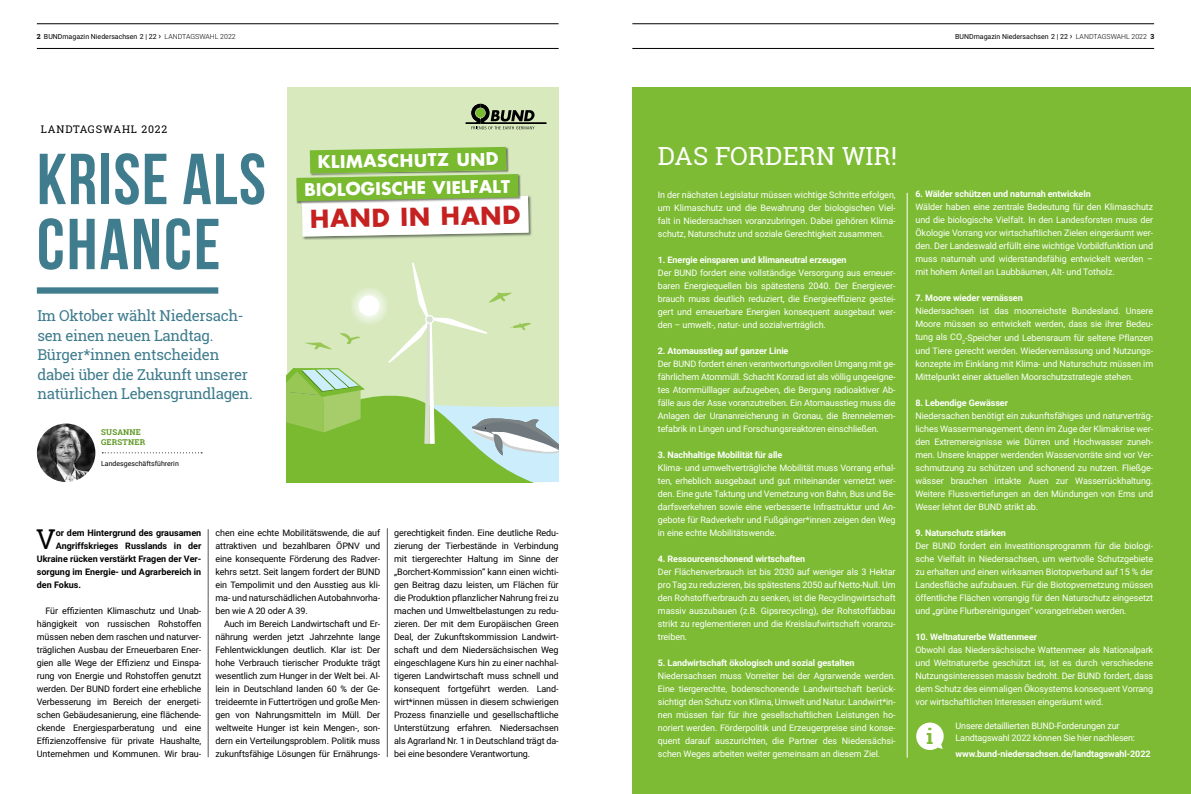
<style>
.page{position:relative;width:1191px;height:794px;background:#fff}
.page>*{position:absolute;margin:0;border:0;box-sizing:border-box;transform-origin:0 0}
.t1{font:700 71.9px/65px "Bebas Neue";letter-spacing:.02em;color:#3f7c8d}
.t2{font:27.3px "Roboto Slab";color:#000}
.t3{font:25px "Roboto Slab";letter-spacing:.01em;color:#fff}
.t4{font:700 24.1px "Futura Std";color:#c42120}
.t5{font:700 20.7px "Roboto Slab";color:#7cbb33}
.t6{font:700 17px/27.7px "Futura Std";color:#fff;text-align:center}
.t7{font:15px/19.5px "Roboto Slab";letter-spacing:-.02em;color:#3f7c8d}
.t8{font:10.5px "Roboto Slab";letter-spacing:.08em;color:#000}
.t9{font:9px/13px "Roboto";letter-spacing:-.01em;color:#fff;text-align:justify}
.t10{font:9px/13px "Roboto";letter-spacing:-.01em;color:#000;text-align:justify}
.t11{font:700 9px "Roboto";letter-spacing:-.01em;color:#fff}
.t12{font:700 9px "Roboto";color:#000}
.t13{font:700 8px/10px "Roboto Slab";letter-spacing:.02em;color:#619826}
.t14{font:7px "Roboto";color:#000}
.s1{font-family:"Roboto Slab";font-weight:700}
.s2{font-size:9px}
.s3{font-weight:300}
</style>
<div class="page">
<hr style="left:387px;top:528px;width:1px;height:229px;background:#5a5654">
<hr style="left:208px;top:529px;width:1px;height:228px;background:#5a5654">
<div style="left:632px;top:87px;width:559px;height:707px;background:#7cbb33"></div>
<hr style="left:907px;top:193px;width:1px;height:564px;background:#fff">
<svg style="left:102px;top:452px;width:100px;height:1px"></svg>
<img style="left:37px;top:423px;width:58px;height:59px;border-radius:29px">
<div style="left:287px;top:87px;width:271px;height:395px;background:#d7e9bd"></div>
<img style="left:303px;top:195px;width:229px;height:45px">
<svg style="left:296px;top:147px;width:232px;height:89px"></svg>
<svg style="left:466px;top:104px;width:80px;height:25px"></svg>
<svg style="left:287px;top:262px;width:271px;height:220px"></svg>
<div style="left:37px;top:287px;width:181px;height:7px;background:#3f7c8d"></div>
<svg style="left:916px;top:722px;width:28px;height:28px"></svg>
<hr style="left:37px;top:48px;width:521px;height:1px;background:#000">
<hr style="left:632px;top:48px;width:522px;height:1px;background:#000">
<hr style="left:37px;top:23px;width:521px;height:1px;background:#000">
<hr style="left:632px;top:23px;width:522px;height:1px;background:#000">
<p class="t14" style="left:37px;top:31px;width:200px"><span class="s1">2</span> BUNDmagazin Niedersachsen 2 | 22 <span class="s2">›</span> <span class="s3">LANDTAGSWAHL 2022</span></p>
<p class="t14" style="left:955px;top:31px;width:200px">BUNDmagazin Niedersachsen 2 | 22 <span class="s2">›</span> <span class="s3">LANDTAGSWAHL 2022</span> <span class="s1">3</span></p>
<p class="t8" style="left:41px;top:122px;width:128px">LANDTAGSWAHL 2022</p>
<h1 class="t1" style="left:37px;top:146px;width:230px">KRISE ALS<br>CHANCE</h1>
<h3 class="t7" style="left:37px;top:306px;width:217px">Im Oktober wählt Niedersach&shy;sen einen neuen Landtag.<br>Bürger*innen entscheiden dabei über die Zukunft unserer natürlichen Lebensgrundlagen.</h3>
<p class="t13" style="left:101px;top:427px;width:46px">SUSANNE<br>GERSTNER</p>
<p class="t14" style="left:101px;top:459px;width:79px">Landesgeschäftsführerin</p>
<h3 class="t6" style="left:304px;top:148px;width:207px;rotate:-1deg">KLIMASCHUTZ UND<br>BIOLOGISCHE VIELFALT</h3>
<h3 class="t4" style="left:310px;top:203px;width:212px;rotate:-1deg">HAND IN HAND</h3>
<h2 class="t2" style="left:36px;top:520px;width:21px">V</h2>
<p class="t12" style="left:56px;top:526px;width:147px">or dem Hintergrund des grausamen</p>
<p class="t12" style="left:56px;top:539px;width:147px">Angriffskrieges Russlands in der</p>
<p class="t12" style="left:37px;top:552px;width:166px">Ukraine rücken verstärkt Fragen der Ver-</p>
<p class="t12" style="left:37px;top:565px;width:166px">sorgung im Energie- und Agrarbereich in</p>
<p class="t12" style="left:37px;top:578px;width:46px">den Fokus.</p>
<p class="t10" style="left:37px;top:603px;width:166px;text-indent:9px">Für effizienten Klimaschutz und Unab&shy;hängigkeit von russischen Rohstoffen müssen neben dem raschen und naturver&shy;träglichen Ausbau der Erneuerbaren Ener&shy;gien alle Wege der Effizienz und Einspa&shy;rung von Energie und Rohstoffen genutzt werden. Der BUND fordert eine erhebliche Verbesserung im Bereich der energeti&shy;schen Gebäudesanierung, eine flächende&shy;ckende Energiesparberatung und eine Effizienzoffensive für private Haushalte, Unternehmen und Kommunen. Wir brau-</p>
<p class="t10" style="left:215px;top:525px;width:166px">chen eine echte Mobilitätswende, die auf attraktiven und bezahlbaren ÖPNV und eine konsequente Förderung des Radver&shy;kehrs setzt. Seit langem fordert der BUND ein Tempolimit und den Ausstieg aus kli&shy;ma- und naturschädlichen Autobahnvorha&shy;ben wie A 20 oder A 39.</p>
<p class="t10" style="left:215px;top:616px;width:166px;text-indent:9px">Auch im Bereich Landwirtschaft und Er&shy;nährung werden jetzt Jahrzehnte lange Fehlentwicklungen deutlich. Klar ist: Der hohe Verbrauch tierischer Produkte trägt wesentlich zum Hunger in der Welt bei. Al&shy;lein in Deutschland landen 60 % der Ge&shy;treideernte in Futtertrögen und große Men&shy;gen von Nahrungsmitteln im Müll. Der weltweite Hunger ist kein Mengen-, son&shy;dern ein Verteilungsproblem. Politik muss zukunftsfähige Lösungen für Ernährungs-</p>
<p class="t10" style="left:394px;top:526px;width:166px">gerechtigkeit finden. Eine deutliche Redu&shy;zierung der Tierbestände in Verbindung mit tiergerechter Haltung im Sinne der „Borchert-Kommission“ kann einen wichti&shy;gen Beitrag dazu leisten, um Flächen für die Produktion pflanzlicher Nahrung frei zu machen und Umweltbelastungen zu redu&shy;zieren. Der mit dem Europäischen Green Deal, der Zukunftskommission Landwirt&shy;schaft und dem Niedersächsischen Weg eingeschlagene Kurs hin zu einer nachhal&shy;tigeren Landwirtschaft muss schnell und konsequent fortgeführt werden. Land&shy;wirt*innen müssen in diesem schwierigen Prozess finanzielle und gesellschaftliche Unterstützung erfahren. Niedersachsen als Agrarland Nr. 1 in Deutschland trägt da&shy;bei eine besondere Verantwortung.</p>
<h3 class="t3" style="left:658px;top:139px;width:241px">DAS FORDERN WIR!</h3>
<p class="t9" style="left:658px;top:188px;width:239px">In der nächsten Legislatur müssen wichtige Schritte erfolgen, um Klimaschutz und die Bewahrung der biologischen Viel&shy;falt in Niedersachsen voranzubringen. Dabei gehören Klima&shy;schutz, Naturschutz und soziale Gerechtigkeit zusammen.</p>
<p class="t11" style="left:658px;top:253px;width:190px">1. Energie einsparen und klimaneutral erzeugen</p>
<p class="t9" style="left:658px;top:265px;width:239px">Der BUND fordert eine vollständige Versorgung aus erneuer&shy;baren Energiequellen bis spätestens 2040. Der Energiever&shy;brauch muss deutlich reduziert, die Energieeffizienz gestei&shy;gert und erneuerbare Energien konsequent ausgebaut wer&shy;den – umwelt-, natur- und sozialverträglich.</p>
<p class="t11" style="left:658px;top:344px;width:132px">2. Atomausstieg auf ganzer Linie</p>
<p class="t9" style="left:658px;top:356px;width:239px">Der BUND fordert einen verantwortungsvollen Umgang mit ge&shy;fährlichem Atommüll. Schacht Konrad ist als völlig ungeeigne&shy;tes Atommülllager aufzugeben, die Bergung radioaktiver Ab&shy;fälle aus der Asse voranzutreiben. Ein Atomausstieg muss die Anlagen der Urananreicherung in Gronau, die Brennelemen&shy;tefabrik in Lingen und Forschungsreaktoren einschließen.</p>
<p class="t11" style="left:658px;top:448px;width:126px">3. Nachhaltige Mobilität für alle</p>
<p class="t9" style="left:658px;top:460px;width:239px">Klima- und umweltverträgliche Mobilität muss Vorrang erhal&shy;ten, erheblich ausgebaut und gut miteinander vernetzt wer&shy;den. Eine gute Taktung und Vernetzung von Bahn, Bus und Be&shy;darfsverkehren sowie eine verbesserte Infrastruktur und An&shy;gebote für Radverkehr und Fußgänger*innen zeigen den Weg in eine echte Mobilitätswende.</p>
<p class="t11" style="left:658px;top:552px;width:149px">4. Ressourcenschonend wirtschaften</p>
<p class="t9" style="left:658px;top:564px;width:239px">Der Flächenverbrauch ist bis 2030 auf weniger als 3 Hektar pro Tag zu reduzieren, bis spätestens 2050 auf Netto-Null. Um den Rohstoffverbrauch zu senken, ist die Recyclingwirtschaft massiv auszubauen (z.B. Gipsrecycling), der Rohstoffabbau strikt zu reglementieren und die Kreislaufwirtschaft voranzu&shy;treiben.</p>
<p class="t11" style="left:658px;top:656px;width:198px">5. Landwirtschaft ökologisch und sozial gestalten</p>
<p class="t9" style="left:658px;top:668px;width:239px">Niedersachsen muss Vorreiter bei der Agrarwende werden.<br>Eine tiergerechte, bodenschonende Landwirtschaft berück&shy;sichtigt den Schutz von Klima, Umwelt und Natur. Landwirt*in&shy;nen müssen fair für ihre gesellschaftlichen Leistungen ho&shy;noriert werden. Förderpolitik und Erzeugerpreise sind konse&shy;quent darauf auszurichten, die Partner des Niedersächsi&shy;schen Weges arbeiten weiter gemeinsam an diesem Ziel.</p>
<p class="t11" style="left:915px;top:188px;width:177px">6. Wälder schützen und naturnah entwickeln</p>
<p class="t9" style="left:915px;top:200px;width:239px">Wälder haben eine zentrale Bedeutung für den Klimaschutz und die biologische Vielfalt. In den Landesforsten muss der Ökologie Vorrang vor wirtschaftlichen Zielen eingeräumt wer&shy;den. Der Landeswald erfüllt eine wichtige Vorbildfunktion und muss naturnah und widerstandsfähig entwickelt werden – mit hohem Anteil an Laubbäumen, Alt- und Totholz.</p>
<p class="t11" style="left:915px;top:292px;width:109px">7. Moore wieder vernässen</p>
<p class="t9" style="left:915px;top:304px;width:239px">Niedersachsen ist das moorreichste Bundesland. Unsere Moore müssen so entwickelt werden, dass sie ihrer Bedeu&shy;tung als CO<sub>2</sub>-Speicher und Lebensraum für seltene Pflanzen und Tiere gerecht werden. Wiedervernässung und Nutzungs&shy;konzepte im Einklang mit Klima- und Naturschutz müssen im Mittelpunkt einer aktuellen Moorschutzstrategie stehen.</p>
<p class="t11" style="left:915px;top:396px;width:94px">8. Lebendige Gewässer</p>
<p class="t9" style="left:915px;top:408px;width:239px">Niedersachen benötigt ein zukunftsfähiges und naturverträg&shy;liches Wassermanagement, denn im Zuge der Klimakrise wer&shy;den Extremereignisse wie Dürren und Hochwasser zuneh&shy;men. Unsere knapper werdenden Wasservorräte sind vor Ver&shy;schmutzung zu schützen und schonend zu nutzen. Fließge&shy;wässer brauchen intakte Auen zur Wasserrückhaltung.<br>Weitere Flussvertiefungen an den Mündungen von Ems und Weser lehnt der BUND strikt ab.</p>
<p class="t11" style="left:915px;top:526px;width:92px">9. Naturschutz stärken</p>
<p class="t9" style="left:915px;top:538px;width:239px">Der BUND fordert ein Investitionsprogramm für die biologi&shy;sche Vielfalt in Niedersachsen, um wertvolle Schutzgebiete zu erhalten und einen wirksamen Biotopverbund auf 15 % der Landesfläche aufzubauen. Für die Biotopvernetzung müssen öffentliche Flächen vorrangig für den Naturschutz eingesetzt und „grüne Flurbereinigungen“ vorangetrieben werden.</p>
<p class="t11" style="left:915px;top:630px;width:123px">10. Weltnaturerbe Wattenmeer</p>
<p class="t9" style="left:915px;top:642px;width:239px">Obwohl das Niedersächsische Wattenmeer als Nationalpark und Weltnaturerbe geschützt ist, ist es durch verschiedene Nutzungsinteressen massiv bedroht. Der BUND fordert, dass dem Schutz des einmaligen Ökosystems konsequent Vorrang vor wirtschaftlichen Interessen eingeräumt wird.</p>
<h3 class="t5" style="left:926px;top:722px;width:8px">i</h3>
<p class="t9" style="left:955px;top:720px;width:181px;line-height:12px">Unsere detaillierten BUND-Forderungen zur<br>Landtagswahl 2022 können Sie hier nachlesen:</p>
<p class="t11" style="left:955px;top:747px;width:196px">www.bund-niedersachsen.de/landtagswahl-2022</p>
</div>
